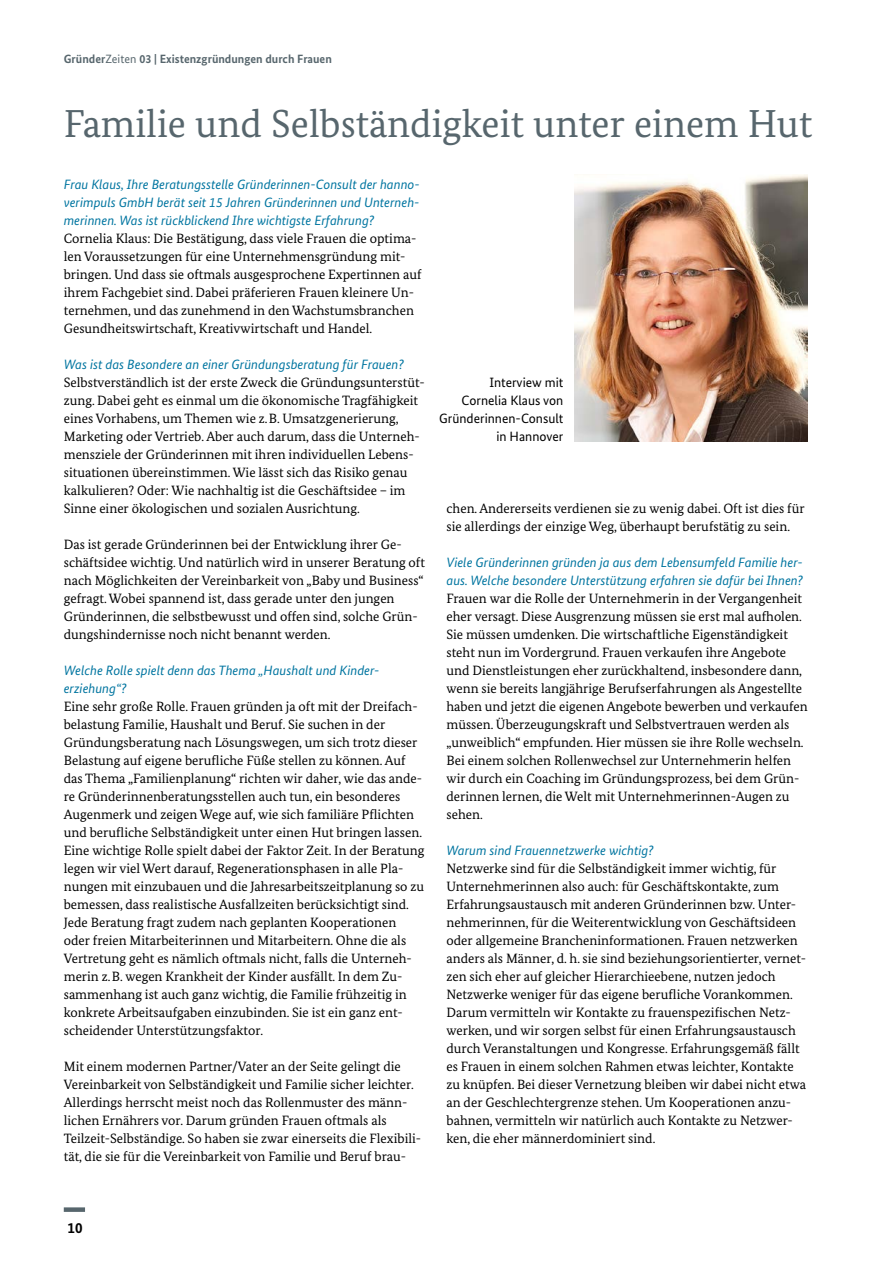
<style>
.page{position:relative;width:893px;height:1263px;background:#fff}
.page>*{position:absolute;margin:0;border:0;box-sizing:border-box;transform-origin:0 0}
.t1{font:39px "Bundes Serif";color:#57666d}
.t2{font:700 15px "Bundes Sans";color:#000}
.t3{font:13.5px/18px "Bundes Serif";color:#000}
.t4{font:italic 13.5px/18px "Bundes Sans";color:#0075a0}
.t5{font:13.5px/18px "Bundes Sans";color:#000;text-align:right}
.t6{font:700 12px "Bundes Sans";color:#57666d}
.s1{font-weight:400}
</style>
<div class="page">
<div style="left:64px;top:1207px;width:21px;height:5px;background:#57666d"></div>
<img style="left:574px;top:174px;width:233px;height:267px">
<p class="t6" style="left:64px;top:52px;width:270px">Gründer<span class="s1">Zeiten</span> 03 | Existenzgründungen durch Frauen</p>
<h2 class="t1" style="left:64px;top:99px;width:750px">Familie und Selbständigkeit unter einem Hut</h2>
<p class="t4" style="left:64px;top:175px;width:358px;text-align:justify">Frau Klaus, Ihre Beratungsstelle Gründerinnen-Consult der hanno&shy;verimpuls GmbH berät seit 15 Jahren Gründerinnen und Unterneh&shy;merinnen. Was ist rückblickend Ihre wichtigste Erfahrung?</p>
<p class="t3" style="left:64px;top:229px;width:359px">Cornelia Klaus: Die Bestätigung, dass viele Frauen die optima&shy;len Voraussetzungen für eine Unternehmensgründung mit&shy;bringen. Und dass sie oftmals ausgesprochene Expertinnen auf ihrem Fachgebiet sind. Dabei präferieren Frauen kleinere Un&shy;ternehmen, und das zunehmend in den Wachstumsbranchen Gesundheitswirtschaft, Kreativwirtschaft und Handel.</p>
<p class="t4" style="left:64px;top:355px;width:342px">Was ist das Besondere an einer Gründungsberatung für Frauen?</p>
<p class="t3" style="left:64px;top:373px;width:362px">Selbstverständlich ist der erste Zweck die Gründungsunterstüt&shy;zung. Dabei geht es einmal um die ökonomische Tragfähigkeit eines Vorhabens, um Themen wie z.B. Umsatzgenerierung, Marketing oder Vertrieb. Aber auch darum, dass die Unterneh&shy;mensziele der Gründerinnen mit ihren individuellen Lebens&shy;situationen übereinstimmen. Wie lässt sich das Risiko genau kalkulieren? Oder: Wie nachhaltig ist die Geschäftsidee – im Sinne einer ökologischen und sozialen Ausrichtung.</p>
<p class="t3" style="left:64px;top:535px;width:363px">Das ist gerade Gründerinnen bei der Entwicklung ihrer Ge&shy;schäftsidee wichtig. Und natürlich wird in unserer Beratung oft nach Möglichkeiten der Vereinbarkeit von „Baby und Business“ gefragt. Wobei spannend ist, dass gerade unter den jungen Gründerinnen, die selbstbewusst und offen sind, solche Grün&shy;dungshindernisse noch nicht benannt werden.</p>
<p class="t4" style="left:64px;top:661px;width:317px">Welche Rolle spielt denn das Thema „Haushalt und Kinder&shy;erziehung“?</p>
<p class="t3" style="left:64px;top:697px;width:362px">Eine sehr große Rolle. Frauen gründen ja oft mit der Dreifach&shy;belastung Familie, Haushalt und Beruf. Sie suchen in der Gründungsberatung nach Lösungswegen, um sich trotz dieser Belastung auf eigene berufliche Füße stellen zu können. Auf das Thema „Familienplanung“ richten wir daher, wie das ande&shy;re Gründerinnenberatungsstellen auch tun, ein besonderes Augenmerk und zeigen Wege auf, wie sich familiäre Pflichten und berufliche Selbständigkeit unter einen Hut bringen lassen.<br>Eine wichtige Rolle spielt dabei der Faktor Zeit. In der Beratung legen wir viel Wert darauf, Regenerationsphasen in alle Pla&shy;nungen mit einzubauen und die Jahresarbeitszeitplanung so zu bemessen, dass realistische Ausfallzeiten berücksichtigt sind.<br>Jede Beratung fragt zudem nach geplanten Kooperationen oder freien Mitarbeiterinnen und Mitarbeitern. Ohne die als Vertretung geht es nämlich oftmals nicht, falls die Unterneh&shy;merin z.B. wegen Krankheit der Kinder ausfällt. In dem Zu&shy;sammenhang ist auch ganz wichtig, die Familie frühzeitig in konkrete Arbeitsaufgaben einzubinden. Sie ist ein ganz ent&shy;scheidender Unterstützungsfaktor.</p>
<p class="t3" style="left:64px;top:1057px;width:359px">Mit einem modernen Partner/Vater an der Seite gelingt die Vereinbarkeit von Selbständigkeit und Familie sicher leichter.<br>Allerdings herrscht meist noch das Rollenmuster des männ&shy;lichen Ernährers vor. Darum gründen Frauen oftmals als Teilzeit-Selbständige. So haben sie zwar einerseits die Flexibili&shy;tät, die sie für die Vereinbarkeit von Familie und Beruf brau-</p>
<p class="t5" style="left:439px;top:373px;width:126px">Interview mit<br>Cornelia Klaus von<br>Gründerinnen-Consult in Hannover</p>
<p class="t3" style="left:446px;top:499px;width:360px">chen. Andererseits verdienen sie zu wenig dabei. Oft ist dies für sie allerdings der einzige Weg, überhaupt berufstätig zu sein.</p>
<p class="t4" style="left:446px;top:553px;width:358px">Viele Gründerinnen gründen ja aus dem Lebensumfeld Familie her&shy;aus. Welche besondere Unterstützung erfahren sie dafür bei Ihnen?</p>
<p class="t3" style="left:446px;top:589px;width:363px">Frauen war die Rolle der Unternehmerin in der Vergangenheit eher versagt. Diese Ausgrenzung müssen sie erst mal aufholen.<br>Sie müssen umdenken. Die wirtschaftliche Eigenständigkeit steht nun im Vordergrund. Frauen verkaufen ihre Angebote und Dienstleistungen eher zurückhaltend, insbesondere dann, wenn sie bereits langjährige Berufserfahrungen als Angestellte haben und jetzt die eigenen Angebote bewerben und verkaufen müssen. Überzeugungskraft und Selbstvertrauen werden als „unweiblich“ empfunden. Hier müssen sie ihre Rolle wechseln.<br>Bei einem solchen Rollenwechsel zur Unternehmerin helfen wir durch ein Coaching im Gründungsprozess, bei dem Grün&shy;derinnen lernen, die Welt mit Unternehmerinnen-Augen zu sehen.</p>
<p class="t4" style="left:446px;top:841px;width:209px">Warum sind Frauennetzwerke wichtig?</p>
<p class="t3" style="left:446px;top:859px;width:361px">Netzwerke sind für die Selbständigkeit immer wichtig, für Unternehmerinnen also auch: für Geschäftskontakte, zum Erfahrungsaustausch mit anderen Gründerinnen bzw. Unter&shy;nehmerinnen, für die Weiterentwicklung von Geschäftsideen oder allgemeine Brancheninformationen. Frauen netzwerken anders als Männer, d. h. sie sind beziehungsorientierter, vernet&shy;zen sich eher auf gleicher Hierarchieebene, nutzen jedoch Netzwerke weniger für das eigene berufliche Vorankommen.<br>Darum vermitteln wir Kontakte zu frauenspezifischen Netz&shy;werken, und wir sorgen selbst für einen Erfahrungsaustausch durch Veranstaltungen und Kongresse. Erfahrungsgemäß fällt es Frauen in einem solchen Rahmen etwas leichter, Kontakte zu knüpfen. Bei dieser Vernetzung bleiben wir dabei nicht etwa an der Geschlechtergrenze stehen. Um Kooperationen anzu&shy;bahnen, vermitteln wir natürlich auch Kontakte zu Netzwer&shy;ken, die eher männerdominiert sind.</p>
<p class="t2" style="left:68px;top:1219px;width:17px">10</p>
</div>
